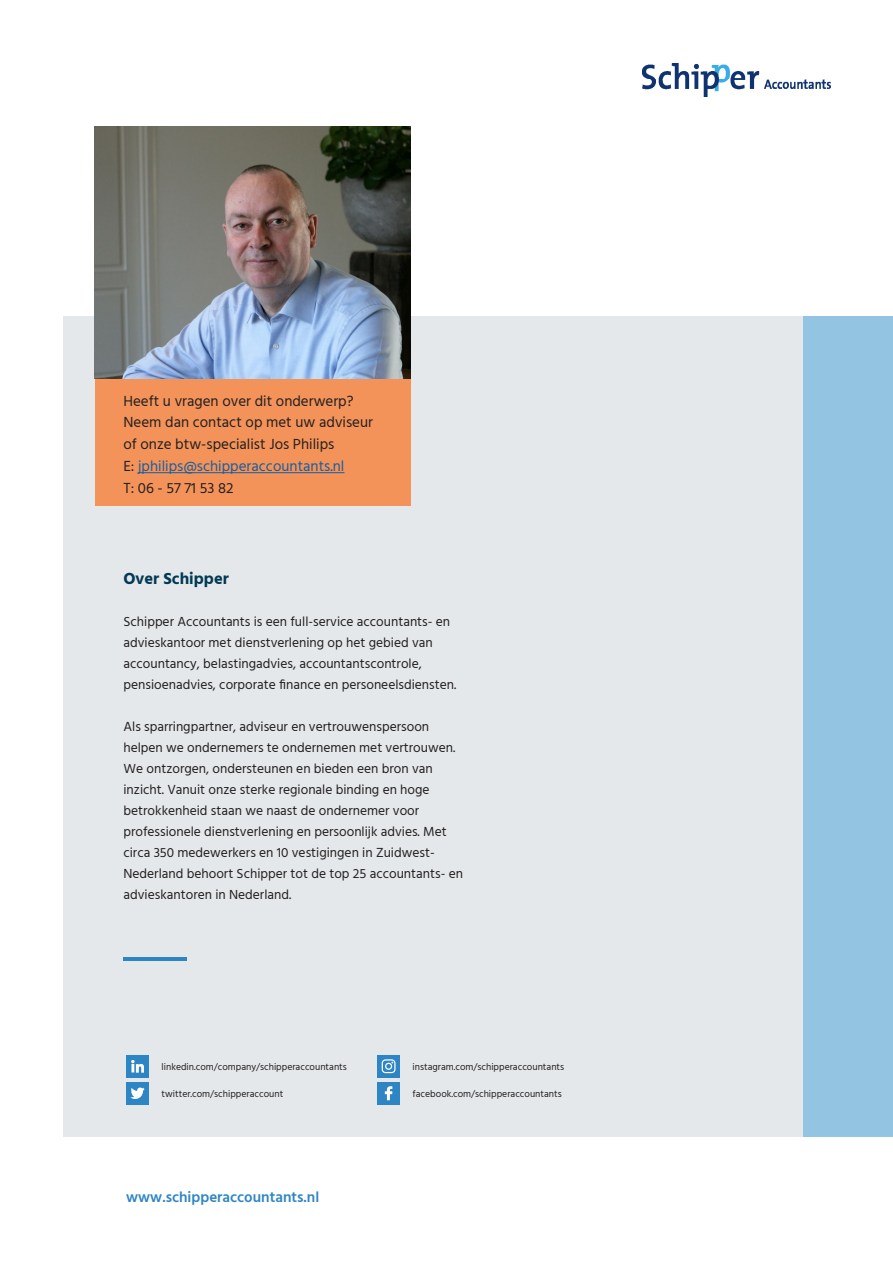
<style>
.page{position:relative;width:893px;height:1263px;background:#fff}
.page>*{position:absolute;margin:0;border:0;box-sizing:border-box;transform-origin:0 0}
.t1{font:700 16.5px "Hind";color:#013956}
.t2{font:15px/21.8px "Hind";color:#231f20}
.t3{font:15px "Hind";color:#175d9e}
.t4{font:600 15px "Hind";color:#2e85c3}
.t5{font:13.5px/21px "Hind";color:#231f20}
.t6{font:9.75px "Hind";color:#231f20}
.s1{color:#231f20}
</style>
<div class="page">
<div style="left:63px;top:316px;width:740px;height:821px;background:#e5e8ea"></div>
<div style="left:95px;top:379px;width:315px;height:126px;background:#f3935a"></div>
<div style="left:803px;top:316px;width:90px;height:821px;background:#93c5e3"></div>
<img style="left:95px;top:126px;width:315px;height:253px">
<hr style="left:138px;top:472px;width:206px;height:1px;background:#175d9e">
<hr style="left:123px;top:957px;width:64px;height:4px;background:#2e85c3">
<img style="left:642px;top:64px;width:189px;height:33px">
<div style="left:126px;top:1055px;width:23px;height:22px;background:#2e85c3"></div>
<div style="left:377px;top:1055px;width:23px;height:22px;background:#2e85c3"></div>
<div style="left:126px;top:1082px;width:23px;height:22px;background:#2e85c3"></div>
<div style="left:377px;top:1082px;width:23px;height:22px;background:#2e85c3"></div>
<svg style="left:131px;top:1087px;width:13px;height:12px"></svg>
<svg style="left:131px;top:1060px;width:13px;height:13px"></svg>
<svg style="left:382px;top:1059px;width:14px;height:14px"></svg>
<svg style="left:385px;top:1086px;width:7px;height:14px"></svg>
<p class="t2" style="left:123px;top:390px;width:251px">Heeft u vragen over dit onderwerp?<br>Neem dan contact op met uw adviseur of onze btw-specialist Jos Philips</p>
<p class="t3" style="left:123px;top:456px;width:222px"><span class="s1">E:</span> jphilips@schipperaccountants.nl</p>
<p class="t2" style="left:123px;top:477px;width:112px">T: 06 - 57 71 53 82</p>
<p class="t1" style="left:123px;top:569px;width:107px">Over Schipper</p>
<p class="t5" style="left:123px;top:612px;width:334px">Schipper Accountants is een full-service accountants- en advieskantoor met dienstverlening op het gebied van accountancy, belastingadvies, accountantscontrole, pensioenadvies, corporate finance en personeelsdiensten.</p>
<p class="t5" style="left:123px;top:717px;width:341px">Als sparringpartner, adviseur en vertrouwenspersoon helpen we ondernemers te ondernemen met vertrouwen.<br>We ontzorgen, ondersteunen en bieden een bron van inzicht. Vanuit onze sterke regionale binding en hoge betrokkenheid staan we naast de ondernemer voor professionele dienstverlening en persoonlijk advies. Met circa 350 medewerkers en 10 vestigingen in Zuidwest-Nederland behoort Schipper tot de top 25 accountants- en advieskantoren in Nederland.</p>
<p class="t6" style="left:162px;top:1060px;width:187px">linkedin.com/company/schipperaccountants</p>
<p class="t6" style="left:162px;top:1087px;width:123px">twitter.com/schipperaccount</p>
<p class="t4" style="left:126px;top:1187px;width:194px">www.schipperaccountants.nl</p>
<p class="t6" style="left:413px;top:1060px;width:153px">instagram.com/schipperaccountants</p>
<p class="t6" style="left:413px;top:1087px;width:151px">facebook.com/schipperaccountants</p>
</div>
